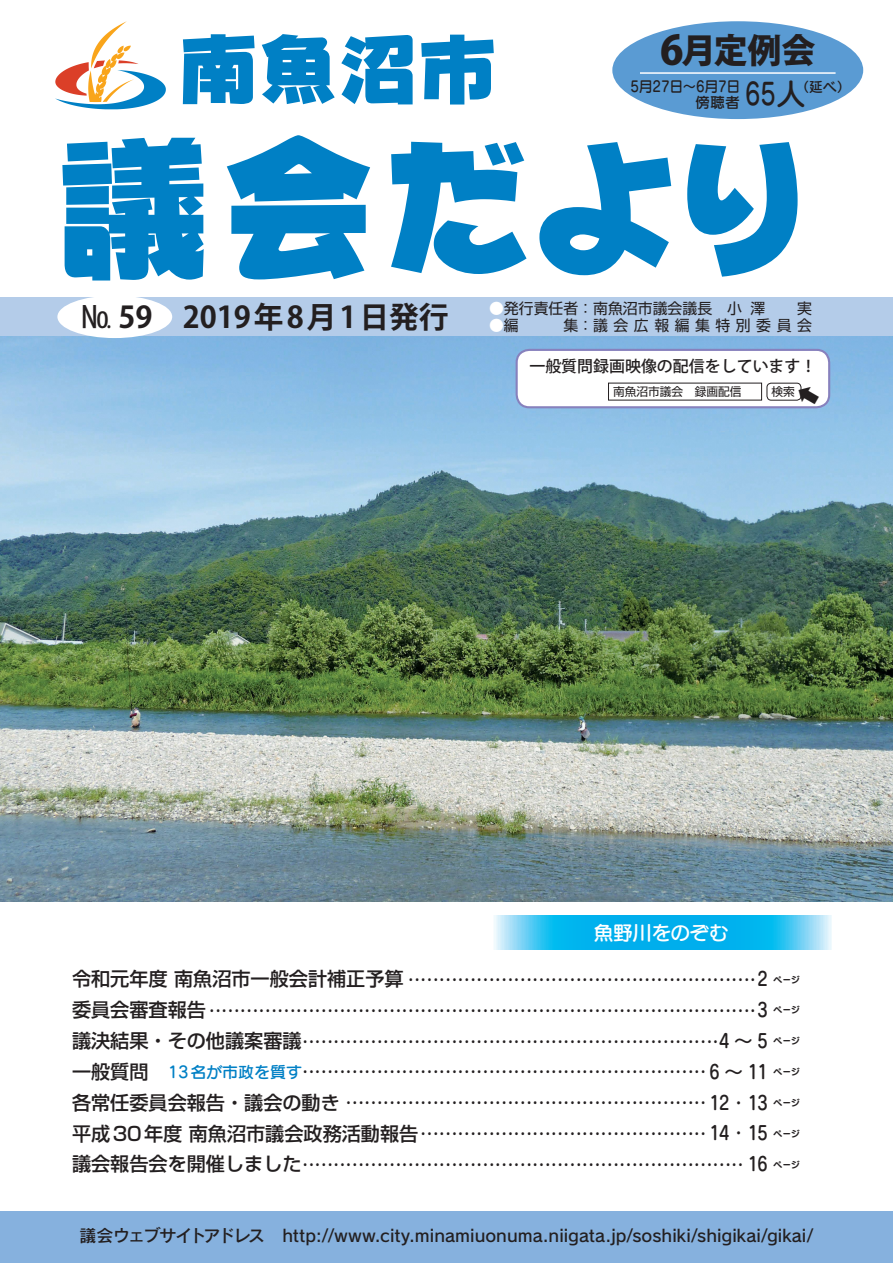
<style>
.page{position:relative;width:893px;height:1263px;background:#fff}
.page>*{position:absolute;margin:0;border:0;box-sizing:border-box;transform-origin:0 0}
.t1{font:155.25px "NIS POL A9 P 83 pv RKSJ H";letter-spacing:.045em;color:#0080c5}
.t2{font:75.75px "NIS POL A9 P 83 pv RKSJ H";color:#0080c5;scale:1.05 1}
.t3{font:800 40.35px "Koz Go Pro";color:#231f20}
.t4{font:800 34.05px "Koz Go Pro";color:#231f20}
.t5{font:700 29.7px "Koz Go Pro";letter-spacing:.05em;color:#231f20}
.t6{font:500 29.7px "Koz Go Pro";color:#231f20}
.t7{font:29.7px "Seurat Pro DB";color:#231f20;scale:.8 1}
.t8{font:19.2px "Seurat Pro DB";color:#231f20}
.t9{font:500 19.2px "Shin Go Pro";color:#231f20}
.t10{font:19.2px "UD Marugo Large Pr 6 DB";color:#fff}
.t11{font:16.95px "Rodin Pro DB";color:#231f20}
.t12{font:500 15.9px "Koz Go Pro";color:#231f20}
.t13{font:15.9px "Seurat Pro DB";color:#0080c5}
.t14{font:14.85px "Shin Go Pro";color:#231f20}
.t15{font:14.85px "Shin Go Pro";letter-spacing:.37em;color:#231f20}
.t16{font:14.85px/15.9px "Seurat Pro DB";color:#231f20;text-align:right;scale:.89 1}
.t17{font:13.8px "Seurat Pro DB";color:#231f20}
.t18{font:11.7px "Shin Go Pro";color:#231f20}
.t19{font:8.7px "Seurat Pro B";color:#231f20}
.s1{font-weight:700}
.s2{color:#fff}
</style>
<div class="page">
<img style="left:0;top:336px;width:893px;height:565px">
<div style="left:0;top:298px;width:893px;height:38px;background:#b4cce9"></div>
<div style="left:612px;top:21px;width:251px;height:98px;background:#5a9bd3;border-radius:50%"></div>
<svg style="left:55px;top:21px;width:111px;height:88px"></svg>
<hr style="left:640px;top:72px;width:196px;height:2px;background:#fff">
<div style="left:57px;top:296px;width:115px;height:42px;background:#fff;border-radius:50%"></div>
<div style="left:0;top:1212px;width:893px;height:51px;background:#86b1de"></div>
<svg style="left:494px;top:915px;width:337px;height:34px;background:#28bdf0"></svg>
<div style="left:517px;top:350px;width:312px;height:57px;background:#fff;border-radius:13px"></div>
<div style="left:516px;top:349px;width:314px;height:59px;border:2px solid #8781bd;border-radius:13px"></div>
<div style="left:767px;top:383px;width:34px;height:17px;border:1px solid #231f20;border-radius:4px"></div>
<svg style="left:794px;top:382px;width:27px;height:26px"></svg>
<h2 class="t2" style="left:179px;top:31px;width:305px">南魚沼市</h2>
<h1 class="t1" style="left:55px;top:131px;width:753px">議会だより</h1>
<h3 class="t4" style="left:682px;top:28px;width:135px">月定例会</h3>
<h3 class="t3" style="left:660px;top:24px;width:25px">6</h3>
<p class="t16" style="left:631px;top:78px;width:124px">月5 27日～ 月6 日7傍聴者</p>
<h3 class="t7" style="left:745px;top:74px;width:77px">65人</h3>
<p class="t17" style="left:795px;top:78px;width:57px">（延べ(</p>
<h3 class="t6" style="left:81px;top:298px;width:73px">No<span class="s1">59</span></h3>
<h3 class="t5" style="left:183px;top:298px;width:267px">2019年8月1日発行</h3>
<p class="t14" style="left:489px;top:296px;width:254px"><span class="s2">●</span>発行責任者：南魚沼市議会議長　小</p>
<p class="t14" style="left:750px;top:296px;width:16px">澤</p>
<p class="t14" style="left:797px;top:296px;width:16px">実</p>
<p class="t15" style="left:489px;top:313px;width:324px"><span class="s2">●</span>編　　　集：議会広報編集特別委員会</p>
<p class="t12" style="left:529px;top:356px;width:289px">一般質問録画映像の配信をしています!</p>
<p class="t18" style="left:771px;top:382px;width:25px">検索</p>
<p class="t18" style="left:613px;top:382px;width:130px">南魚沼市議会　録画配信</p>
<p class="t10" style="left:594px;top:922px;width:135px">魚野川をのぞむ</p>
<p class="t9" style="left:72px;top:963px;width:333px">令和元年度南魚沼市一般会計補正予算</p>
<p class="t8" style="left:404px;top:961px;width:365px">.........................................................２</p>
<p class="t19" style="left:774px;top:973px;width:28px">ページ</p>
<p class="t9" style="left:72px;top:994px;width:135px">委員会審査報告</p>
<p class="t8" style="left:206px;top:992px;width:563px">.........................................................................................3</p>
<p class="t19" style="left:774px;top:1004px;width:28px">ページ</p>
<p class="t9" style="left:72px;top:1025px;width:231px">議決結果・その他議案審議</p>
<p class="t8" style="left:302px;top:1023px;width:429px">....................................................................４</p>
<p class="t8" style="left:734px;top:1028px;width:35px">～５</p>
<p class="t19" style="left:774px;top:1035px;width:28px">ページ</p>
<p class="t9" style="left:72px;top:1056px;width:97px">一般質問　</p>
<p class="t8" style="left:710px;top:1059px;width:53px">6～１1</p>
<p class="t13" style="left:168px;top:1061px;width:136px">13名が市政を質す</p>
<p class="t8" style="left:302px;top:1053px;width:406px">..................................................................</p>
<p class="t19" style="left:774px;top:1066px;width:28px">ページ</p>
<p class="t9" style="left:72px;top:1087px;width:269px">各常任委員会報告・議会の動き</p>
<p class="t8" style="left:710px;top:1089px;width:59px">１2・１3</p>
<p class="t19" style="left:774px;top:1096px;width:28px">ページ</p>
<p class="t8" style="left:340px;top:1084px;width:368px">...........................................................</p>
<p class="t9" style="left:72px;top:1117px;width:348px">平成30年度南魚沼市議会政務活動報告</p>
<p class="t8" style="left:710px;top:1120px;width:54px">１4・１5</p>
<p class="t8" style="left:418px;top:1115px;width:289px">...............................................</p>
<p class="t19" style="left:774px;top:1127px;width:28px">ページ</p>
<p class="t9" style="left:72px;top:1148px;width:231px">議会報告会を開催しました</p>
<p class="t8" style="left:302px;top:1146px;width:443px">........................................................................</p>
<p class="t8" style="left:748px;top:1151px;width:21px">1 6</p>
<p class="t19" style="left:774px;top:1158px;width:28px">ページ</p>
<p class="t11" style="left:80px;top:1224px;width:735px">議会ウェブサイトアドレス　http://www.city.minamiuonuma.niigata.jp/soshiki/shigikai/gikai/</p>
</div>
